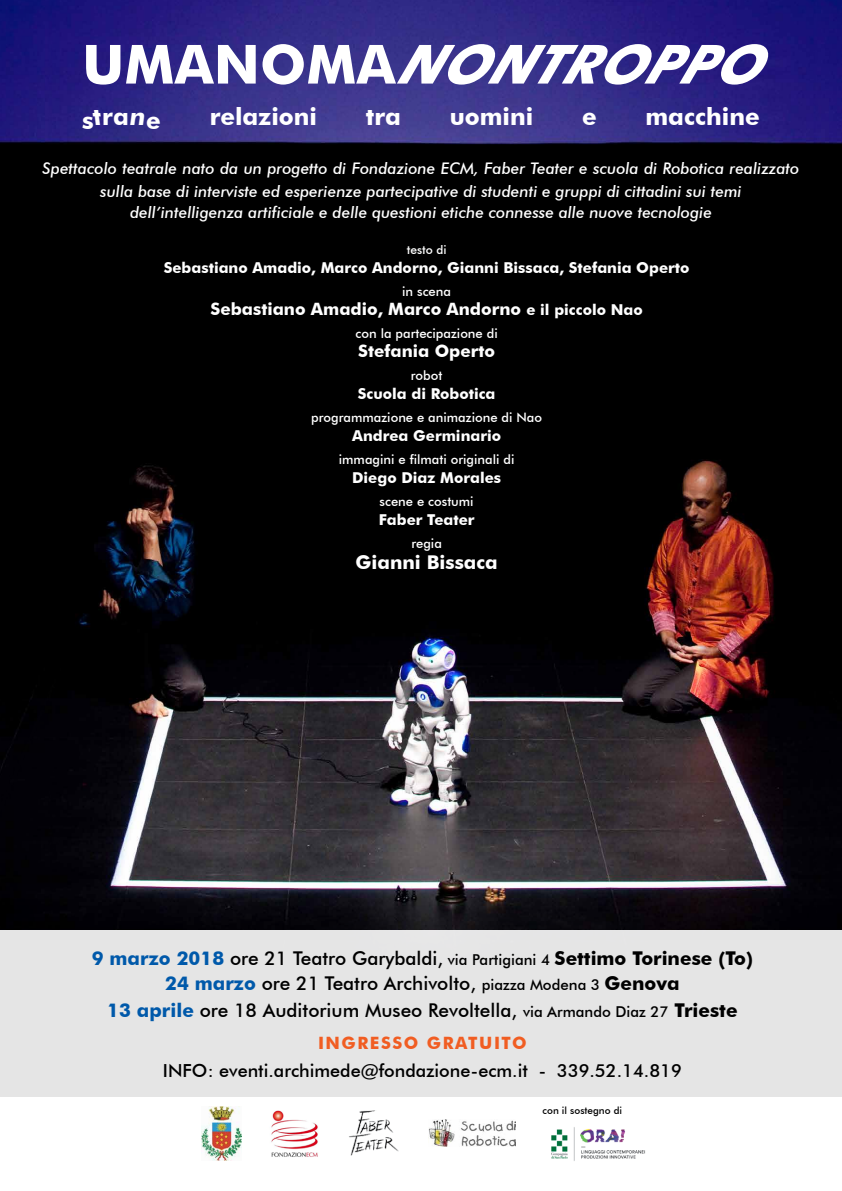
<style>
.page{position:relative;width:842px;height:1191px;background:#fff}
.page>*{position:absolute;margin:0;border:0;box-sizing:border-box;transform-origin:0 0}
.t1{font:italic 700 54px "Futura BT";color:#fff}
.t2{font:700 24px "Futura BT";color:#fff}
.t3{font:500 19px/25px "Futura BT";color:#000;text-align:center}
.t4{font:700 19px "Futura BT";color:#fff}
.t5{font:500 18px "Futura BT";color:#000}
.t6{font:700 17px "Futura BT";color:#fff}
.t7{font:700 17px "Futura BT";letter-spacing:.09em;color:#f15d22}
.t8{font:italic 500 16px/23px "Futura BT";color:#fff;text-align:center}
.t9{font:700 15px "Futura BT";color:#fff}
.t10{font:500 13px "Futura BT";color:#fff}
.t11{font:500 12px "Futura BT";color:#fff}
.t12{font:500 10px "Futura BT";color:#000}
.s1{font-style:normal}
.s2{font-size:15px}
.s3{font-weight:700;color:#0059aa}
.s4{font-weight:700}
</style>
<div class="page">
<img style="left:61px;top:0;width:746px;height:891px">
<img style="left:0;top:0;width:61px;height:891px">
<img style="left:807px;top:0;width:35px;height:891px">
<img style="left:0;top:891px;width:842px;height:39px">
<div style="left:0;top:930px;width:842px;height:261px;background:#e5e5e5"></div>
<div style="left:0;top:1097px;width:842px;height:94px;background:#fff"></div>
<img style="left:428px;top:1120px;width:87px;height:26px">
<img style="left:271px;top:1110px;width:47px;height:47px">
<img style="left:201px;top:1106px;width:41px;height:54px">
<img style="left:349px;top:1110px;width:50px;height:46px">
<img style="left:551px;top:1127px;width:94px;height:34px">
<h1 class="t1" style="left:82px;top:32px;width:706px"><span class="s1">U M A N O M A</span> NONTROPPO</h1>
<h2 class="t2" style="left:82px;top:101px;width:80px">strane</h2>
<h2 class="t2" style="left:210px;top:101px;width:109px">relazioni</h2>
<h2 class="t2" style="left:366px;top:101px;width:37px">tra</h2>
<h2 class="t2" style="left:450px;top:101px;width:85px">uomini</h2>
<h2 class="t2" style="left:582px;top:101px;width:16px">e</h2>
<h2 class="t2" style="left:645px;top:101px;width:116px">macchine</h2>
<p class="t8" style="left:43px;top:156px;width:758px">Spettacolo teatrale nato da un progetto di Fondazione ECM, Faber Teater e scuola di Robotica realizzato sulla base di interviste ed esperienze partecipative di studenti e gruppi di cittadini sui temi</p>
<p class="t8" style="left:130px;top:200px;width:583px">dell’intelligenza artificiale e delle questioni etiche connesse alle nuove tecnologie</p>
<p class="t11" style="left:407px;top:242px;width:41px">testo di</p>
<p class="t9" style="left:164px;top:258px;width:527px">Sebastiano Amadio, Marco Andorno, Gianni Bissaca, Stefania Operto</p>
<p class="t10" style="left:402px;top:283px;width:50px">in scena</p>
<p class="t6" style="left:210px;top:298px;width:434px">Sebastiano Amadio, Marco Andorno <span class="s2">e il piccolo Nao</span></p>
<p class="t10" style="left:356px;top:325px;width:144px">con la partecipazione di</p>
<p class="t6" style="left:358px;top:340px;width:138px">Stefania Operto</p>
<p class="t10" style="left:411px;top:367px;width:33px">robot</p>
<p class="t9" style="left:358px;top:384px;width:139px">Scuola di Robotica</p>
<p class="t10" style="left:311px;top:409px;width:232px">programmazione e animazione di Nao</p>
<p class="t9" style="left:352px;top:426px;width:150px">Andrea Germinario</p>
<p class="t10" style="left:339px;top:451px;width:177px">immagini e filmati originali di</p>
<p class="t9" style="left:352px;top:468px;width:151px">Diego Diaz Morales</p>
<p class="t10" style="left:380px;top:493px;width:96px">scene e costumi</p>
<p class="t9" style="left:379px;top:510px;width:97px">Faber Teater</p>
<p class="t10" style="left:411px;top:535px;width:32px">regia</p>
<p class="t4" style="left:356px;top:550px;width:144px">Gianni Bissaca</p>
<p class="t3" style="left:92px;top:945px;width:663px"><span class="s3">9 marzo 2018</span> ore 21 Teatro Garybaldi, <span class="s2">via Partigiani 4</span> <span class="s4">Settimo Torinese (To)<br></span><span class="s3">24 marzo</span> ore 21 Teatro Archivolto, <span class="s2">piazza Modena 3</span> <span class="s4">Genova</span></p>
<p class="t3" style="left:107px;top:997px;width:632px"><span class="s3">13 aprile</span> ore 18 Auditorium Museo Revoltella, <span class="s2">via Armando Diaz 27</span> <span class="s4">Trieste</span></p>
<p class="t7" style="left:318px;top:1032px;width:23px">ingr</p>
<p class="t7" style="left:370px;top:1032px;width:25px">esso</p>
<p class="t7" style="left:427px;top:1032px;width:14px">grat</p>
<p class="t7" style="left:479px;top:1032px;width:36px">uito</p>
<p class="t5" style="left:163px;top:1059px;width:521px">INFO: eventi.archimede@fondazione-ecm.it - 339.52.14.819</p>
<p class="t12" style="left:543px;top:1103px;width:81px">con il sostegno di</p>
</div>
